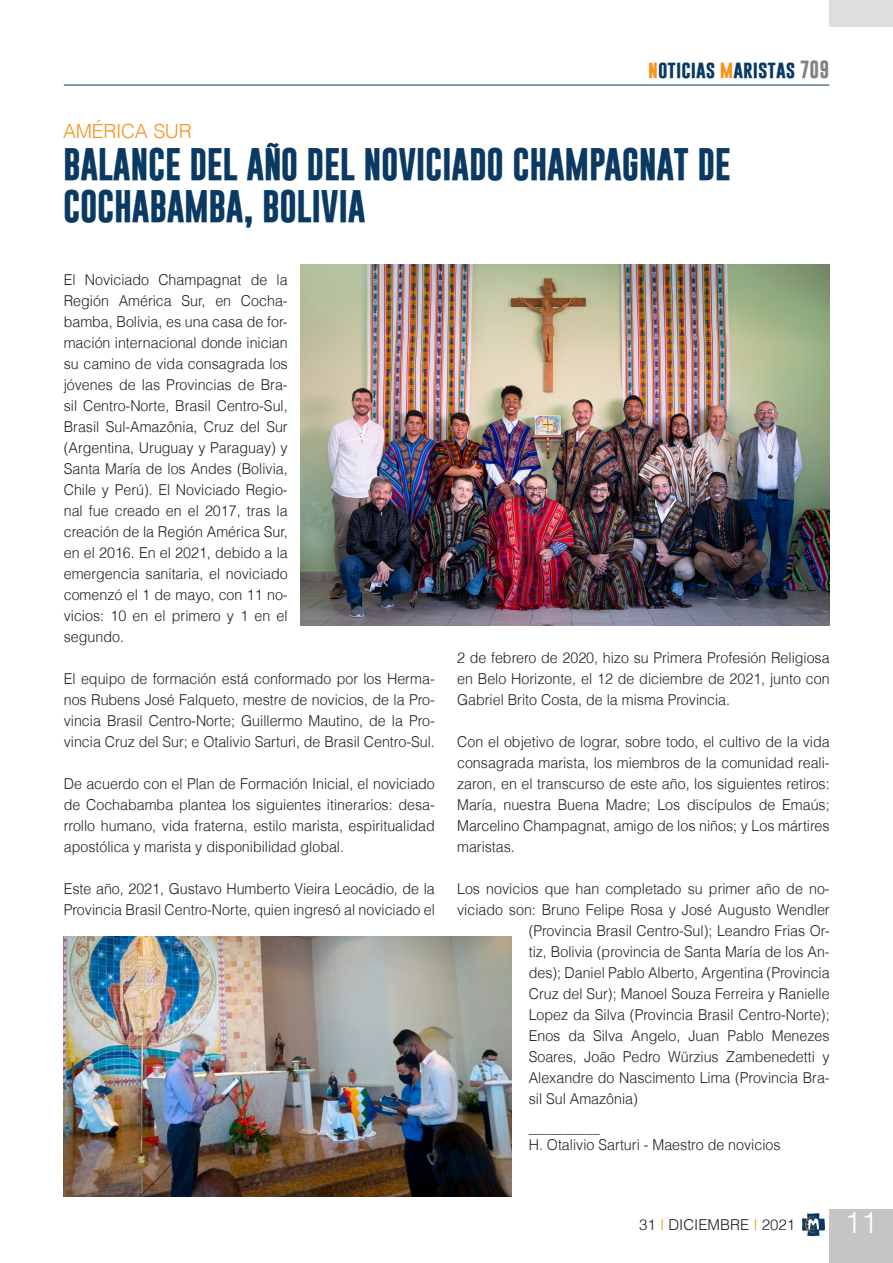
<style>
.page{position:relative;width:893px;height:1263px;background:#fff}
.page>*{position:absolute;margin:0;border:0;box-sizing:border-box;transform-origin:0 0}
.Titolo{font:700 33px/42px "Gobold";letter-spacing:-.01em;color:#0a3963}
.t1{font:300 30px "Helvetica";color:#fff}
.Titolo-2{font:300 19.5px "Helvetica";letter-spacing:-.015em;color:#f7931d}
.t2{font:700 18px "Gobold";color:#0a3963}
.Testo_normal{font:300 15px/21px "Helvetica";color:#231f20;text-align:justify;scale:.95 1}
.Testo_normal-2{font:300 15px "Helvetica";color:#231f20}
.s1{color:#f7931d}
.s2{color:#808285}
</style>
<div class="page">
<div style="left:829px;top:1209px;width:64px;height:54px;background:#c4c5c4"></div>
<hr style="left:64px;top:85px;width:765px;height:1px;background:#0a3963">
<svg style="left:802px;top:1213px;width:23px;height:23px"></svg>
<div style="left:829px;top:0;width:64px;height:27px;background:#dddede"></div>
<img style="left:300px;top:264px;width:529px;height:361px">
<img style="left:64px;top:936px;width:448px;height:261px">
<p class="t2" style="left:648px;top:57px;width:182px"><span class="s1">n</span>oticias <span class="s1">m</span>aristas <span class="s2">709</span></p>
<p class="Titolo-2" style="left:63px;top:119px;width:130px">AMÉRICA SUR</p>
<p class="Titolo" style="left:63px;top:143px;width:669px">BALANCE DEL AÑO DEL NOVICIADO CHAMPAGNAT DE<br>COCHABAMBA, BOLIVIA</p>
<p class="Testo_normal" style="left:64px;top:269px;width:237px">El Noviciado Champagnat de la Región América Sur, en Cocha&shy;bamba, Bolivia, es una casa de for&shy;mación internacional donde inician su camino de vida consagrada los jóvenes de las Provincias de Bra&shy;sil Centro-Norte, Brasil Centro-Sul, Brasil Sul-Amazônia, Cruz del Sur (Argentina, Uruguay y Paraguay) y Santa María de los Andes (Bolivia, Chile y Perú). El Noviciado Regio&shy;nal fue creado en el 2017, tras la creación de la Región América Sur, en el 2016. En el 2021, debido a la emergencia sanitaria, el noviciado comenzó el 1 de mayo, con 11 no&shy;vicios: 10 en el primero y 1 en el segundo.</p>
<p class="Testo_normal" style="left:64px;top:668px;width:392px">El equipo de formación está conformado por los Herma&shy;nos Rubens José Falqueto, mestre de novicios, de la Pro&shy;vincia Brasil Centro-Norte; Guillermo Mautino, de la Pro&shy;vincia Cruz del Sur; e Otalivio Sarturi, de Brasil Centro-Sul.</p>
<p class="Testo_normal" style="left:64px;top:773px;width:392px">De acuerdo con el Plan de Formación Inicial, el noviciado de Cochabamba plantea los siguientes itinerarios: desa&shy;rrollo humano, vida fraterna, estilo marista, espiritualidad apostólica y marista y disponibilidad global.</p>
<p class="Testo_normal" style="left:64px;top:878px;width:392px">Este año, 2021, Gustavo Humberto Vieira Leocádio, de la<br>Provincia Brasil Centro-Norte, quien ingresó al noviciado el</p>
<p class="Testo_normal" style="left:457px;top:647px;width:394px">2 de febrero de 2020, hizo su Primera Profesión Religiosa en Belo Horizonte, el 12 de diciembre de 2021, junto con Gabriel Brito Costa, de la misma Provincia.</p>
<p class="Testo_normal" style="left:457px;top:731px;width:394px">Con el objetivo de lograr, sobre todo, el cultivo de la vida consagrada marista, los miembros de la comunidad reali&shy;zaron, en el transcurso de este año, los siguientes retiros:<br>María, nuestra Buena Madre; Los discípulos de Emaús; Marcelino Champagnat, amigo de los niños; y Los mártires maristas.</p>
<p class="Testo_normal" style="left:457px;top:878px;width:394px">Los novicios que han completado su primer año de no-</p>
<p class="Testo_normal" style="left:457px;top:899px;width:394px">viciado son: Bruno Felipe Rosa y José Augusto Wendler</p>
<p class="Testo_normal" style="left:529px;top:920px;width:318px">(Provincia Brasil Centro-Sul); Leandro Frias Or-</p>
<p class="Testo_normal" style="left:529px;top:941px;width:318px">tiz, Bolivia (provincia de Santa María de los An-</p>
<p class="Testo_normal" style="left:529px;top:962px;width:318px">des); Daniel Pablo Alberto, Argentina (Provincia</p>
<p class="Testo_normal" style="left:529px;top:983px;width:318px">Cruz del Sur); Manoel Souza Ferreira y Ranielle</p>
<p class="Testo_normal" style="left:529px;top:1004px;width:318px">Lopez da Silva (Provincia Brasil Centro-Norte);</p>
<p class="Testo_normal" style="left:529px;top:1025px;width:318px">Enos da Silva Angelo, Juan Pablo Menezes</p>
<p class="Testo_normal" style="left:529px;top:1046px;width:318px">Soares, João Pedro Würzius Zambenedetti y</p>
<p class="Testo_normal" style="left:529px;top:1067px;width:318px">Alexandre do Nascimento Lima (Provincia Bra-</p>
<p class="Testo_normal" style="left:529px;top:1088px;width:117px">sil Sul Amazônia)</p>
<p class="Testo_normal" style="left:529px;top:1120px;width:267px;line-height:16.5px">__________<br>H. Otalivio Sarturi - Maestro de novicios</p>
<p class="Testo_normal-2" style="left:639px;top:1215px;width:157px">31 <span class="s1">I</span> DICIEMBRE <span class="s1">I</span> 2021</p>
<h2 class="t1" style="left:844px;top:1204px;width:35px">11</h2>
</div>
